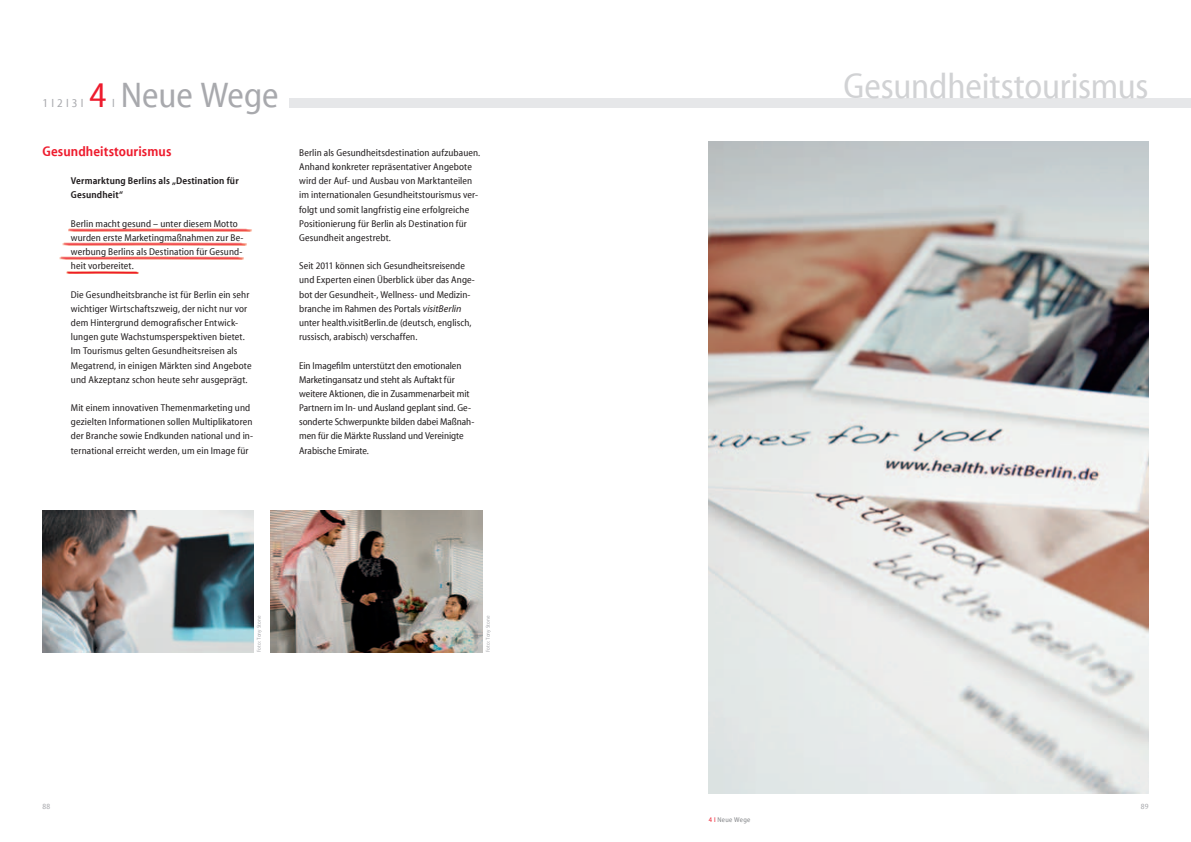
<style>
.page{position:relative;width:1191px;height:842px;background:#fff}
.page>*{position:absolute;margin:0;border:0;box-sizing:border-box;transform-origin:0 0}
.t1{font:36px "BP Myriad Reg Normal";letter-spacing:-.005em;color:#d1d2d4}
.t2{font:36px "BP Myriad Reg Normal";letter-spacing:-.005em;color:#a8a9ad}
.t3{font:800 14px "BP Myriad Reg";letter-spacing:.005em;color:#ee1b2d}
.t4{font:12px "BP Myriad Reg Normal";color:#a8a9ad}
.t5{font:10px/14.2px "BP Myriad Reg Normal";letter-spacing:.01em;color:#231f20}
.t6{font:800 10px/14.2px "BP Myriad Reg";letter-spacing:.015em;color:#231f20}
.t7{font:8px "BP Myriad Reg Normal";color:#a8a9ad}
.t8{font:7px "BP Myriad Reg Normal";letter-spacing:.045em;color:#808285}
.t9{font:5.5px "BP Myriad Reg Normal";letter-spacing:.02em;color:#a8a9ad}
.s1{color:#ee1b2d}
.s2{font-family:"Myriad Pro";font-style:italic}
</style>
<div class="page">
<div style="left:587px;top:98px;width:604px;height:9px;background:#e6e7e9"></div>
<div style="left:289px;top:98px;width:315px;height:9px;background:#e6e7e9"></div>
<img style="left:43px;top:510px;width:211px;height:142px">
<img style="left:271px;top:510px;width:211px;height:142px">
<img style="left:709px;top:142px;width:439px;height:652px">
<img style="left:66px;top:271px;width:73px;height:3px">
<img style="left:60px;top:256px;width:184px;height:4px">
<img style="left:62px;top:242px;width:185px;height:4px">
<img style="left:68px;top:228px;width:184px;height:4px">
<h1 class="t2" style="left:89px;top:77px;width:191px"><span class="s1">4</span> Neue Wege</h1>
<p class="t4" style="left:43px;top:97px;width:42px">1 I 2 I 3 I</p>
<p class="t4" style="left:112px;top:97px;width:4px">I</p>
<h2 class="t3" style="left:43px;top:144px;width:130px">Gesundheitstourismus</h2>
<p class="t6" style="left:71px;top:174px;width:169px">Vermarktung Berlins als „Destination für<br>Gesundheit“</p>
<p class="t5" style="left:71px;top:217px;width:174px">Berlin macht gesund – unter diesem Motto wurden erste Marketingmaßnahmen zur Be&shy;werbung Berlins als Destination für Gesund&shy;heit vorbereitet.</p>
<p class="t5" style="left:71px;top:288px;width:182px">Die Gesundheitsbranche ist für Berlin ein sehr wichtiger Wirtschaftszweig, der nicht nur vor dem Hintergrund demografischer Entwick&shy;lungen gute Wachstumsperspektiven bietet.<br>Im Tourismus gelten Gesundheitsreisen als Megatrend, in einigen Märkten sind Angebote und Akzeptanz schon heute sehr ausgeprägt.</p>
<p class="t5" style="left:71px;top:401px;width:184px">Mit einem innovativen Themenmarketing und gezielten Informationen sollen Multiplikatoren der Branche sowie Endkunden national und in&shy;ternational erreicht werden, um ein Image für</p>
<p class="t5" style="left:299px;top:146px;width:183px">Berlin als Gesundheitsdestination aufzubauen.<br>Anhand konkreter repräsentativer Angebote wird der Auf- und Ausbau von Marktanteilen im internationalen Gesundheitstourismus ver&shy;folgt und somit langfristig eine erfolgreiche Positionierung für Berlin als Destination für Gesundheit angestrebt.</p>
<p class="t5" style="left:299px;top:259px;width:177px">Seit 2011 können sich Gesundheitsreisende und Experten einen Überblick über das Ange&shy;bot der Gesundheit-, Wellness- und Medizin&shy;branche im Rahmen des Portals <span class="s2">visitBerlin </span>unter health.visitBerlin.de (deutsch, englisch, russisch, arabisch) verschaffen.</p>
<p class="t5" style="left:299px;top:359px;width:177px">Ein Imagefilm unterstützt den emotionalen Marketingansatz und steht als Auftakt für weitere Aktionen, die in Zusammenarbeit mit Partnern im In- und Ausland geplant sind. Ge&shy;sonderte Schwerpunkte bilden dabei Maßnah&shy;men für die Märkte Russland und Vereinigte Arabische Emirate.</p>
<p class="t7" style="left:43px;top:803px;width:9px">88</p>
<p class="t9" style="left:256px;top:652px;width:38px;rotate:-90deg">Foto: Tony Stone</p>
<p class="t9" style="left:485px;top:652px;width:38px;rotate:-90deg">Foto: Tony Stone</p>
<h1 class="t1" style="left:843px;top:68px;width:306px">Gesundheitstourismus</h1>
<p class="t8" style="left:709px;top:816px;width:43px"><span class="s1">4 I</span> Neue Wege</p>
<p class="t7" style="left:1140px;top:803px;width:9px">89</p>
</div>
